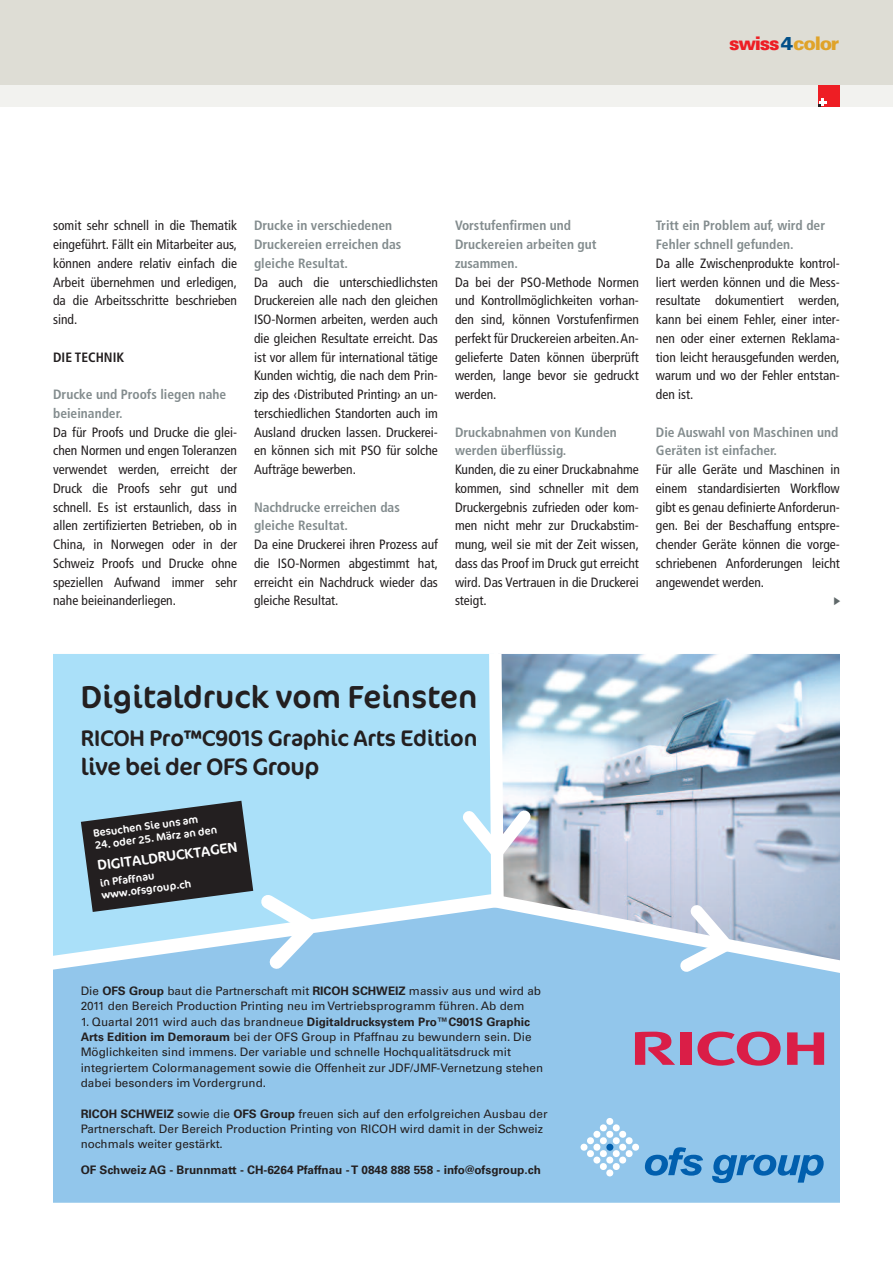
<style>
.page{position:relative;width:893px;height:1263px;background:#fff}
.page>*{position:absolute;margin:0;border:0;box-sizing:border-box;transform-origin:0 0}
.t1{font:32.1px "Cocon Regular+ESFWNZ";color:#231f20}
.t2{font:24px "Cocon Regular+ESFWNZ";letter-spacing:-.02em;color:#231f20}
.t3{font:22.65px "Cocon Regular+ESFWNZ";letter-spacing:-.01em;color:#231f20}
.t4{font:900 18.75px "Univers";letter-spacing:-.065em;color:#ee1e24}
.t5{font:14.4px "Cocon Regular+ESFWNZ";color:#fff}
.t6{font:condensed 13.5px/18.8px "Frutiger";color:#231f20;text-align:justify}
.t7{font:700 condensed 13.5px/18.8px "Frutiger";color:#838c8e}
.t8{font:700 condensed 13.5px "Frutiger";color:#231f20}
.t9{font:11.7px/15.3px "Univers S Roman+YVCNMA";color:#231f20}
.t10{font:11.7px "Univers S Bold+YVSJIT";color:#231f20}
.t11{font:10.8px/12.5px "Cocon Regular+ESFWNZ";color:#fff}
.s1{color:#014f88}
.s2{color:#e0a329}
.s3{font-family:"Univers S Bold+YVSJIT"}
.s4{font-family:"Univers S Roman+YVCNMA"}
</style>
<div class="page">
<div style="left:0;top:0;width:893px;height:85px;background:#deddd5"></div>
<div style="left:0;top:85px;width:893px;height:21px;background:#f2f2ef"></div>
<div style="left:819px;top:85px;width:21px;height:21px;background:#ee1e24"></div>
<svg style="left:819px;top:98px;width:7px;height:8px"></svg>
<img style="left:542px;top:654px;width:298px;height:195px">
<div style="left:53px;top:654px;width:399px;height:217px;background:#aae0f9"></div>
<div style="left:53px;top:985px;width:787px;height:218px;background:#92c6eb"></div>
<svg style="left:53px;top:871px;width:428px;height:114px;background:#a6d5f1"></svg>
<svg style="left:481px;top:849px;width:359px;height:186px;background:#a6c7e3"></svg>
<svg style="left:670px;top:894px;width:76px;height:88px"></svg>
<svg style="left:580px;top:1118px;width:59px;height:59px"></svg>
<svg style="left:645px;top:1147px;width:58px;height:28px;background:#4d95ce"></svg>
<svg style="left:712px;top:1155px;width:112px;height:28px;background:#4d95ce"></svg>
<svg style="left:452px;top:654px;width:90px;height:247px"></svg>
<svg style="left:697px;top:1031px;width:84px;height:35px;background:#b3789f"></svg>
<svg style="left:787px;top:1032px;width:37px;height:33px"></svg>
<div style="left:680px;top:1032px;width:11px;height:33px;background:#da1e47"></div>
<svg style="left:635px;top:1032px;width:40px;height:33px"></svg>
<svg style="left:81px;top:801px;width:251px;height:180px;background:#829fb0"></svg>
<h3 class="t4" style="left:729px;top:36px;width:111px">swiss<span class="s1">4</span><span class="s2">color</span></h3>
<p class="t6" style="left:53px;top:217px;width:185px">somit sehr schnell in die Thematik eingeführt. Fällt ein Mitarbeiter aus, können andere relativ einfach die Arbeit übernehmen und erledigen, da die Arbeitsschritte beschrieben sind.</p>
<p class="t8" style="left:53px;top:351px;width:73px">DIE TECHNIK</p>
<p class="t7" style="left:53px;top:386px;width:175px">Drucke und Proofs liegen nahe beieinander.</p>
<p class="t6" style="left:53px;top:424px;width:185px">Da für Proofs und Drucke die glei&shy;chen Normen und engen Toleranzen verwendet werden, erreicht der Druck die Proofs sehr gut und schnell. Es ist erstaunlich, dass in allen zertifizierten Betrieben, ob in China, in Norwegen oder in der Schweiz Proofs und Drucke ohne speziellen Aufwand immer sehr nahe beieinanderliegen.</p>
<p class="t7" style="left:254px;top:217px;width:149px">Drucke in verschiedenen<br>Druckereien erreichen das gleiche Resultat.</p>
<p class="t6" style="left:254px;top:274px;width:185px">Da auch die unterschiedlichsten Druckereien alle nach den gleichen ISO-Normen arbeiten, werden auch die gleichen Resultate erreicht. Das ist vor allem für international tätige Kunden wichtig, die nach dem Prin&shy;zip des ‹Distributed Printing› an un&shy;terschiedlichen Standorten auch im Ausland drucken lassen. Druckerei&shy;en können sich mit PSO für solche Aufträge bewerben.</p>
<p class="t7" style="left:254px;top:499px;width:147px">Nachdrucke erreichen das gleiche Resultat.</p>
<p class="t6" style="left:254px;top:536px;width:185px">Da eine Druckerei ihren Prozess auf die ISO-Normen abgestimmt hat, erreicht ein Nachdruck wieder das gleiche Resultat.</p>
<p class="t7" style="left:455px;top:217px;width:143px">Vorstufenfirmen und<br>Druckereien arbeiten gut zusammen.</p>
<p class="t6" style="left:455px;top:274px;width:185px">Da bei der PSO-Methode Normen und Kontrollmöglichkeiten vorhan&shy;den sind, können Vorstufenfirmen perfekt für Druckereien arbeiten.An&shy;gelieferte Daten können überprüft werden, lange bevor sie gedruckt werden.</p>
<p class="t7" style="left:455px;top:424px;width:163px">Druckabnahmen von Kunden werden überflüssig.</p>
<p class="t6" style="left:455px;top:461px;width:185px">Kunden, die zu einer Druckabnahme kommen, sind schneller mit dem Druckergebnis zufrieden oder kom&shy;men nicht mehr zur Druckabstim&shy;mung, weil sie mit der Zeit wissen, dass das Proof im Druck gut erreicht wird. Das Vertrauen in die Druckerei steigt.</p>
<p class="t7" style="left:656px;top:217px;width:171px">Tritt ein Problem auf, wird der<br>Fehler schnell gefunden.</p>
<p class="t6" style="left:656px;top:255px;width:185px">Da alle Zwischenprodukte kontrol&shy;liert werden können und die Mess&shy;resultate dokumentiert werden, kann bei einem Fehler, einer inter&shy;nen oder einer externen Reklama&shy;tion leicht herausgefunden werden, warum und wo der Fehler entstan&shy;den ist.</p>
<p class="t7" style="left:656px;top:424px;width:184px">Die Auswahl von Maschinen und<br>Geräten ist einfacher.</p>
<p class="t6" style="left:656px;top:461px;width:185px">Für alle Geräte und Maschinen in einem standardisierten Workflow gibt es genau definierte Anforderun&shy;gen. Bei der Beschaffung entspre&shy;chender Geräte können die vorge&shy;schriebenen Anforderungen leicht angewendet werden.</p>
<h1 class="t1" style="left:81px;top:678px;width:398px">Digitaldruck vom Feinsten</h1>
<h3 class="t3" style="left:81px;top:725px;width:398px">RICOH Pro™C901S Graphic Arts Edition</h3>
<h2 class="t2" style="left:81px;top:752px;width:240px">live bei der OFS Group</h2>
<p class="t11" style="left:93px;top:826px;width:107px;rotate:-7deg">Besuchen Sie uns am</p>
<p class="t11" style="left:94px;top:839px;width:125px;rotate:-7deg">24. oder 25. März an den</p>
<p class="t5" style="left:96px;top:857px;width:142px;rotate:-8deg">DIGITALDRUCKTAGEN</p>
<p class="t11" style="left:99px;top:877px;width:92px;rotate:-7deg">in Pfaffnau www.ofsgroup.ch</p>
<p class="t9" style="left:81px;top:984px;width:462px">Die <span class="s3">OFS Group</span> baut die Partnerschaft mit <span class="s3">RICOH SCHWEIZ</span> massiv aus und wird ab<br>2011 den Bereich Production Printing neu im Vertriebsprogramm führen. Ab dem</p>
<p class="t10" style="left:81px;top:1017px;width:451px"><span class="s4">1. Quartal 2011 wird auch das brandneue</span> Digitaldrucksystem Pro™C901S Graphic</p>
<p class="t9" style="left:81px;top:1030px;width:464px"><span class="s3">Arts Edition im Demoraum</span> bei der OFS Group in Pfaffnau zu bewundern sein. Die Möglichkeiten sind immens. Der variable und schnelle Hochqualitätsdruck mit integriertem Colormanagement sowie die Offenheit zur JDF/JMF-Vernetzung stehen dabei besonders im Vordergrund.</p>
<p class="t9" style="left:81px;top:1107px;width:468px"><span class="s3">RICOH SCHWEIZ</span> sowie die <span class="s3">OFS Group</span> freuen sich auf den erfolgreichen Ausbau der<br>Partnerschaft. Der Bereich Production Printing von RICOH wird damit in der Schweiz nochmals weiter gestärkt.</p>
<p class="t10" style="left:81px;top:1165px;width:462px">OF Schweiz AG - Brunnmatt - CH-6264 Pfaffnau - T 0848 888 558 - info@ofsgroup.ch</p>
</div>
